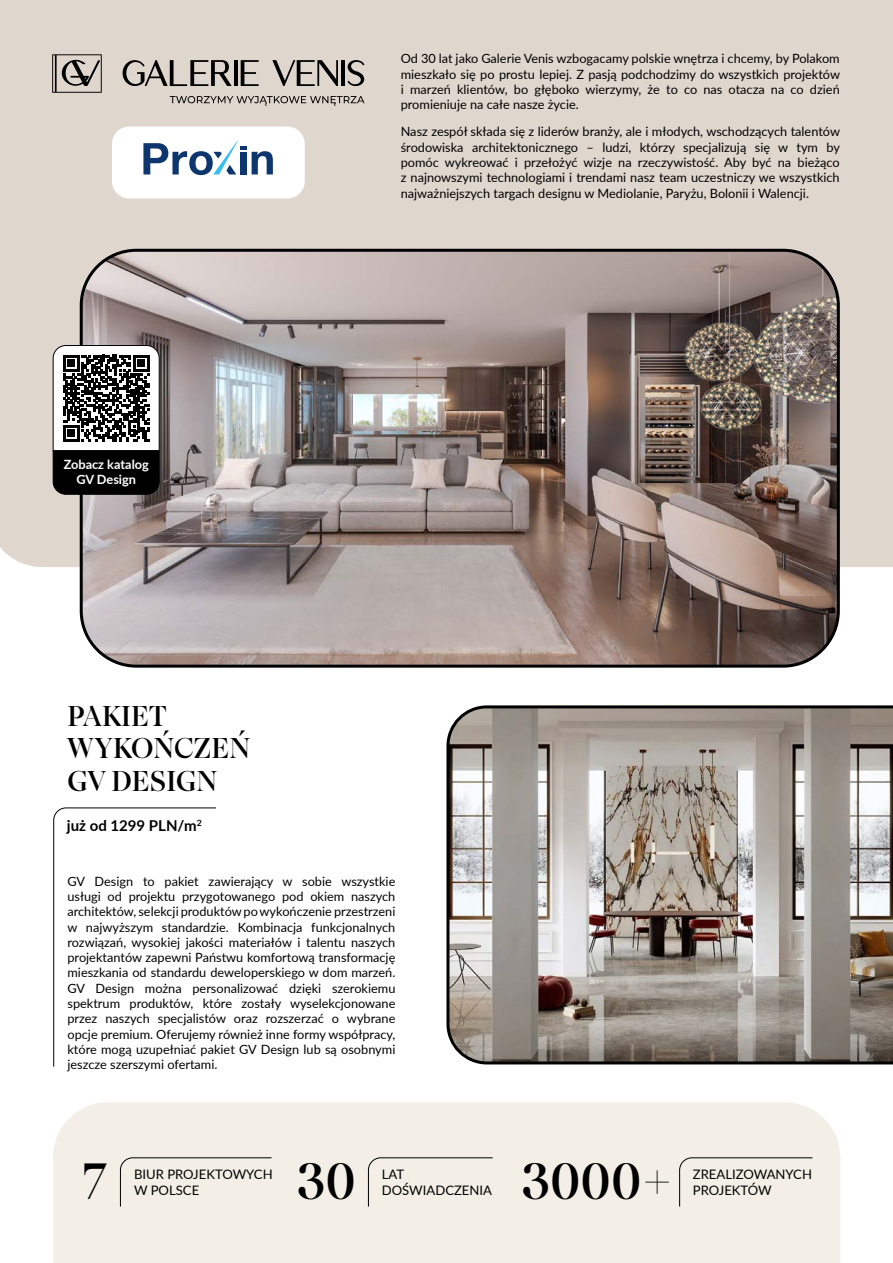
<style>
.page{position:relative;width:893px;height:1263px;background:#fff}
.page>*{position:absolute;margin:0;border:0;box-sizing:border-box;transform-origin:0 0}
.t1{font:49.35px "Augustyn Display";color:#000}
.t2{font:27px/32.4px "Augustyn Display";letter-spacing:.01em;color:#000}
.t3{font:700 15px "Lato";color:#000}
.t4{font:13.05px/15.8px "Lato";color:#000}
.t5{font:12.75px/15.3px "Lato";color:#000;text-align:justify}
.t6{font:700 12.75px/15px "Lato";color:#fff;text-align:center}
</style>
<div class="page">
<div style="left:53px;top:1102px;width:787px;height:161px;background:#f3eee6"></div>
<div style="left:0;top:0;width:893px;height:567px;background:#dfd6cd"></div>
<svg style="left:446px;top:705px;width:447px;height:360px;background:#a19a94"></svg>
<img style="left:81px;top:250px;width:757px;height:414px">
<div style="left:80px;top:249px;width:760px;height:419px;border:3px solid #000;border-radius:55px"></div>
<div style="left:679px;top:1157px;width:134px;height:50px;background:#f3eee6"></div>
<svg style="left:53px;top:807px;width:163px;height:260px"></svg>
<div style="left:368px;top:1157px;width:125px;height:50px;background:#f3eee6"></div>
<div style="left:120px;top:1157px;width:152px;height:50px;background:#f3eee6"></div>
<svg style="left:123px;top:60px;width:109px;height:26px;background:#9b958e"></svg>
<hr style="left:234px;top:60px;width:4px;height:26px;background:#000">
<svg style="left:241px;top:60px;width:18px;height:26px"></svg>
<svg style="left:272px;top:60px;width:66px;height:26px;background:#9d9790"></svg>
<hr style="left:341px;top:60px;width:4px;height:26px;background:#000">
<svg style="left:347px;top:60px;width:17px;height:26px"></svg>
<svg style="left:52px;top:54px;width:50px;height:39px;background:#a09993"></svg>
<svg style="left:170px;top:96px;width:194px;height:10px;background:#aca59e"></svg>
<svg style="left:52px;top:345px;width:108px;height:150px"></svg>
<div style="left:112px;top:126px;width:193px;height:72px;background:#fff;border-radius:17px"></div>
<svg style="left:252px;top:151px;width:21px;height:23px"></svg>
<svg style="left:143px;top:141px;width:103px;height:34px"></svg>
<p class="t6" style="left:64px;top:457px;width:87px">Zobacz katalog<br>GV Design</p>
<h2 class="t2" style="left:68px;top:698px;width:184px">PAKIET<br>WYKOŃCZEŃ<br>GV DESIGN</h2>
<p class="t3" style="left:67px;top:814px;width:136px">już od 1299 PLN/m<sup>2</sup></p>
<p class="t5" style="left:401px;top:51px;width:441px">Od 30 lat jako Galerie Venis wzbogacamy polskie wnętrza i chcemy, by Polakom mieszkało się po prostu lepiej. Z pasją podchodzimy do wszystkich projektów i marzeń klientów, bo głęboko wierzymy, że to co nas otacza na co dzień promieniuje na całe nasze życie.</p>
<p class="t5" style="left:401px;top:123px;width:441px">Nasz zespół składa się z liderów branży, ale i młodych, wschodzących talentów środowiska architektonicznego – ludzi, którzy specjalizują się w tym by pomóc wykreować i przełożyć wizje na rzeczywistość. Aby być na bieżąco z najnowszymi technologiami i trendami nasz team uczestniczy we wszystkich najważniejszych targach designu w Mediolanie, Paryżu, Bolonii i Walencji.</p>
<p class="t5" style="left:68px;top:873px;width:329px">GV Design to pakiet zawierający w sobie wszystkie usługi od projektu przygotowanego pod okiem naszych architektów, selekcji produktów po wykończenie przestrzeni w najwyższym standardzie. Kombinacja funkcjonalnych rozwiązań, wysokiej jakości materiałów i talentu naszych projektantów zapewni Państwu komfortową transformację mieszkania od standardu deweloperskiego w dom marzeń.<br>GV Design można personalizować dzięki szerokiemu spektrum produktów, które zostały wyselekcjonowane przez naszych specjalistów oraz rozszerzać o wybrane opcje premium. Oferujemy również inne formy współpracy, które mogą uzupełniać pakiet GV Design lub są osobnymi jeszcze szerszymi ofertami.</p>
<h1 class="t1" style="left:83px;top:1139px;width:26px">7</h1>
<p class="t4" style="left:134px;top:1166px;width:140px">BIUR PROJEKTOWYCH</p>
<p class="t4" style="left:134px;top:1182px;width:67px">W POLSCE</p>
<h1 class="t1" style="left:297px;top:1139px;width:61px">30</h1>
<p class="t4" style="left:382px;top:1166px;width:24px">LAT</p>
<p class="t4" style="left:382px;top:1182px;width:112px">DOŚWIADCZENIA</p>
<h1 class="t1" style="left:521px;top:1139px;width:157px">3000+</h1>
<p class="t4" style="left:693px;top:1166px;width:121px">ZREALIZOWANYCH<br>PROJEKTÓW</p>
</div>
